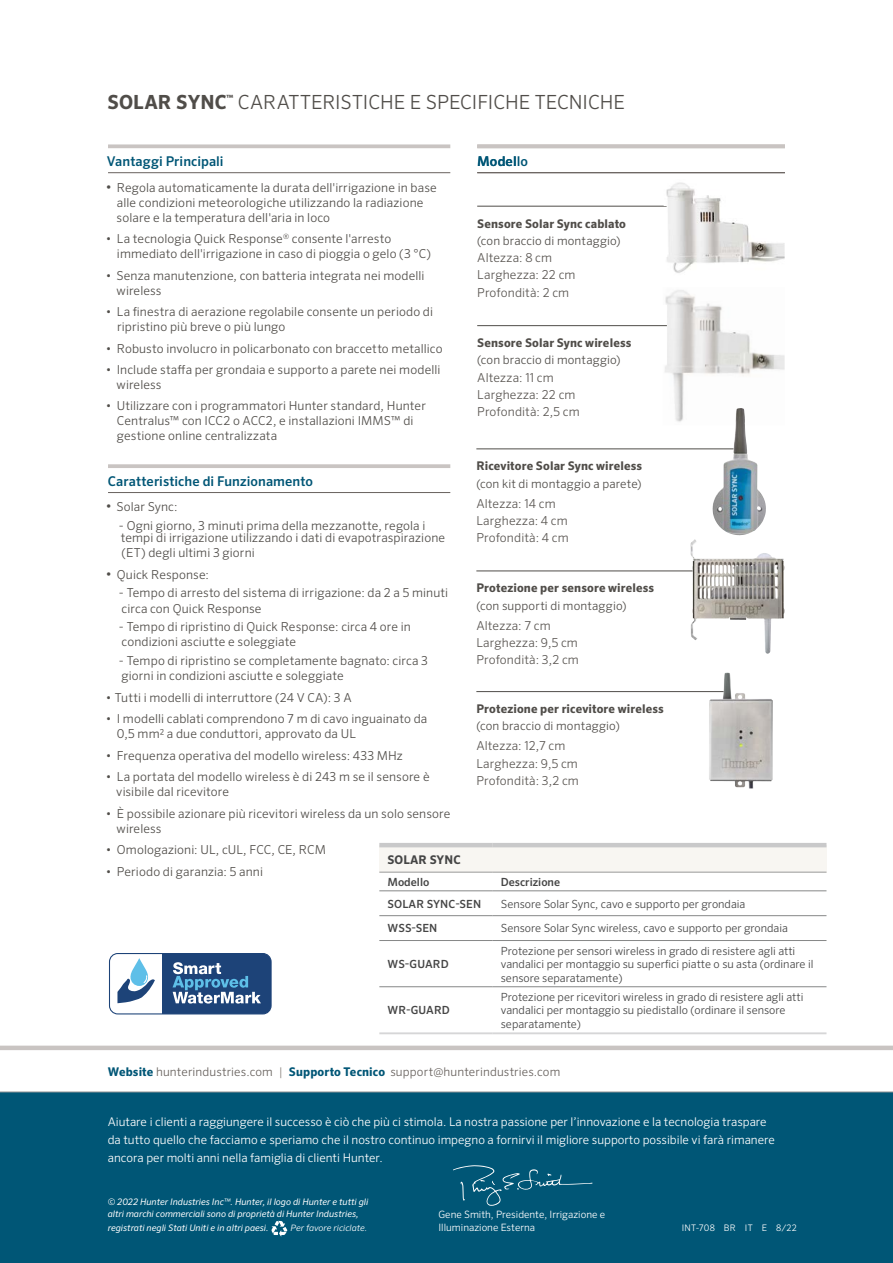
<style>
.page{position:relative;width:893px;height:1263px;background:#fff}
.page>*{position:absolute;margin:0;border:0;box-sizing:border-box;transform-origin:0 0}
.t1{font:300 19.5px "Sero Pro";color:#504d49}
.t2{font:700 19.5px "Sero Pro";letter-spacing:.005em;color:#504d49}
.t3{font:500 13.5px "Sero Pro";letter-spacing:.005em;color:#005676}
.t4{font:300 12.3px/15px "Sero Pro";letter-spacing:.01em;color:#504d49}
.t5{font:300 12.3px/17.2px "Sero Pro";letter-spacing:.01em;color:#5b5753}
.t6{font:300 12px/18px "Sero Pro";color:#fff}
.t7{font:700 12px "Sero Pro";letter-spacing:.015em;color:#504d49}
.t8{font:300 12px "Sero Pro";letter-spacing:.015em;color:#504d49}
.t9{font:300 12px "Sero Pro";letter-spacing:.01em;color:#68625e}
.t10{font:700 12px "Sero Pro";letter-spacing:.01em;color:#454545}
.t11{font:300 11.25px/13.5px "Sero Pro";color:#454545}
.t12{font:500 11.25px "Sero Pro";letter-spacing:.005em;color:#454545}
.t13{font:300 10.2px/12.1px "Sero Pro";color:#fff}
.t14{font:italic 9px/12px "Sero Pro";color:#fff}
.t15{font:300 9px "Sero Pro";letter-spacing:.025em;color:#fff}
.t16{font:italic 300 8.85px "Sero Pro";color:#fff}
.t17{font:700 8.55px "Sero Pro";color:#504d49}
.s1{font-size:14.25px}
.s2{font-weight:700;color:#005676}
.s3{color:#908a86}
.s4{font-weight:300}
.s5{font-size:9px}
</style>
<div class="page">
<hr style="left:0;top:1046px;width:893px;height:4px;background:#c9c4c2">
<div style="left:0;top:1092px;width:893px;height:171px;background:#005676"></div>
<hr style="left:0;top:1092px;width:893px;height:1px;background:#9b9b9c">
<svg style="left:453px;top:1165px;width:140px;height:41px"></svg>
<svg style="left:271px;top:1221px;width:16px;height:15px"></svg>
<hr style="left:477px;top:325px;width:205px;height:1px;background:#504d49">
<hr style="left:477px;top:206px;width:201px;height:1px;background:#504d49">
<hr style="left:476px;top:449px;width:264px;height:1px;background:#504d49">
<hr style="left:476px;top:571px;width:221px;height:1px;background:#504d49">
<hr style="left:476px;top:691px;width:253px;height:1px;background:#504d49">
<svg style="left:108px;top:144px;width:342px;height:4px"></svg>
<hr style="left:108px;top:172px;width:342px;height:1px;background:#68625e">
<svg style="left:108px;top:464px;width:342px;height:4px"></svg>
<hr style="left:108px;top:492px;width:342px;height:1px;background:#68625e">
<div style="left:379px;top:845px;width:447px;height:27px;background:#f8f6f2"></div>
<hr style="left:379px;top:843px;width:114px;height:4px;background:#c9c9ca">
<hr style="left:493px;top:843px;width:333px;height:4px;background:#c9c9ca">
<hr style="left:379px;top:872px;width:114px;height:1px;background:#9b9b9c">
<hr style="left:493px;top:872px;width:333px;height:1px;background:#9b9b9c">
<hr style="left:379px;top:890px;width:114px;height:1px;background:#868787">
<hr style="left:493px;top:890px;width:333px;height:1px;background:#868787">
<hr style="left:379px;top:915px;width:114px;height:1px;background:#868787">
<hr style="left:493px;top:915px;width:333px;height:1px;background:#868787">
<hr style="left:379px;top:940px;width:114px;height:1px;background:#868787">
<hr style="left:493px;top:940px;width:333px;height:1px;background:#868787">
<hr style="left:379px;top:986px;width:114px;height:1px;background:#868787">
<hr style="left:493px;top:986px;width:333px;height:1px;background:#868787">
<hr style="left:379px;top:1032px;width:114px;height:2px;background:#d6d6d7">
<hr style="left:493px;top:1032px;width:333px;height:2px;background:#d6d6d7">
<hr style="left:477px;top:144px;width:308px;height:4px;background:#c9c4c2">
<hr style="left:477px;top:172px;width:308px;height:1px;background:#68625e">
<img style="left:664px;top:182px;width:121px;height:91px">
<img style="left:663px;top:290px;width:122px;height:132px">
<img style="left:712px;top:408px;width:54px;height:127px">
<img style="left:690px;top:541px;width:74px;height:99px">
<img style="left:709px;top:672px;width:36px;height:115px">
<div style="left:109px;top:953px;width:163px;height:61px;border:1px solid #1d4378;border-radius:8px"></div>
<svg style="left:117px;top:958px;width:38px;height:45px"></svg>
<svg style="left:162px;top:953px;width:109px;height:61px;background:#3d628f"></svg>
<h1 class="t2" style="left:108px;top:90px;width:120px">SOLAR SYNC</h1>
<p class="t17" style="left:226px;top:93px;width:8px">™</p>
<h1 class="t1" style="left:238px;top:90px;width:389px">CARATTERISTICHE E SPECIFICHE TECNICHE</h1>
<p class="t3" style="left:107px;top:153px;width:118px">Vantaggi Principali</p>
<p class="t4" style="left:117px;top:180px;width:322px;text-indent:-11px"><span class="s1">•</span> Regola automaticamente la durata dell'irrigazione in base alle condizioni meteorologiche utilizzando la radiazione solare e la temperatura dell'aria in loco</p>
<p class="t4" style="left:117px;top:231px;width:316px;text-indent:-11px">• La tecnologia Quick Response<sup>®</sup> consente l'arresto immediato dell'irrigazione in caso di pioggia o gelo (3 °C)</p>
<p class="t4" style="left:117px;top:268px;width:310px;text-indent:-11px">• Senza manutenzione, con batteria integrata nei modelli wireless</p>
<p class="t4" style="left:117px;top:304px;width:318px;text-indent:-11px">• La finestra di aerazione regolabile consente un periodo di ripristino più breve o più lungo</p>
<p class="t4" style="left:106px;top:341px;width:338px">• Robusto involucro in policarbonato con braccetto metallico</p>
<p class="t4" style="left:117px;top:362px;width:325px;text-indent:-11px">• Include staffa per grondaia e supporto a parete nei modelli wireless</p>
<p class="t4" style="left:117px;top:398px;width:310px;text-indent:-11px">• Utilizzare con i programmatori Hunter standard, Hunter<br>Centralus™ con ICC2 o ACC2, e installazioni IMMS™ di gestione online centralizzata</p>
<p class="t3" style="left:108px;top:473px;width:207px">Caratteristiche di Funzionamento</p>
<p class="t4" style="left:106px;top:499px;width:74px"><span class="s1">•</span> Solar Sync:</p>
<p class="t4" style="left:119px;top:519px;width:328px;line-height:12px">- Ogni giorno, 3 minuti prima della mezzanotte, regola i tempi di irrigazione utilizzando i dati di evapotraspirazione</p>
<p class="t4" style="left:121px;top:545px;width:135px">(ET) degli ultimi 3 giorni</p>
<p class="t4" style="left:106px;top:567px;width:105px"><span class="s1">•</span> Quick Response:</p>
<p class="t4" style="left:119px;top:585px;width:331px">- Tempo di arresto del sistema di irrigazione: da 2 a 5 minuti circa con Quick Response</p>
<p class="t4" style="left:119px;top:619px;width:293px">- Tempo di ripristino di Quick Response: circa 4 ore in condizioni asciutte e soleggiate</p>
<p class="t4" style="left:119px;top:653px;width:310px">- Tempo di ripristino se completamente bagnato: circa 3 giorni in condizioni asciutte e soleggiate</p>
<p class="t4" style="left:106px;top:690px;width:247px">• Tutti i modelli di interruttore (24 V CA): 3 A</p>
<p class="t4" style="left:117px;top:711px;width:312px;text-indent:-11px">• I modelli cablati comprendono 7 m di cavo inguainato da<br>0,5 mm2 a due conduttori, approvato da UL</p>
<p class="t4" style="left:106px;top:748px;width:299px">• Frequenza operativa del modello wireless: 433 MHz</p>
<p class="t4" style="left:116px;top:769px;width:315px;text-indent:-10px">• La portata del modello wireless è di 243 m se il sensore è visibile dal ricevitore</p>
<p class="t4" style="left:117px;top:806px;width:335px;text-indent:-11px">• È possibile azionare più ricevitori wireless da un solo sensore wireless</p>
<p class="t4" style="left:106px;top:842px;width:222px">• Omologazioni: UL, cUL, FCC, CE, RCM</p>
<p class="t4" style="left:106px;top:864px;width:159px">• Periodo di garanzia: 5 anni</p>
<p class="t3" style="left:477px;top:153px;width:52px">Modello</p>
<p class="t7" style="left:477px;top:216px;width:150px">Sensore Solar Sync cablato</p>
<p class="t8" style="left:477px;top:234px;width:145px">(con braccio di montaggio)</p>
<p class="t5" style="left:477px;top:249px;width:100px">Altezza: 8 cm<br>Larghezza: 22 cm<br>Profondità: 2 cm</p>
<p class="t7" style="left:477px;top:336px;width:156px">Sensore Solar Sync wireless</p>
<p class="t8" style="left:477px;top:353px;width:145px">(con braccio di montaggio)</p>
<p class="t5" style="left:477px;top:369px;width:104px">Altezza: 11 cm<br>Larghezza: 22 cm<br>Profondità: 2,5 cm</p>
<p class="t7" style="left:476px;top:459px;width:167px">Ricevitore Solar Sync wireless</p>
<p class="t8" style="left:476px;top:476px;width:167px">(con kit di montaggio a parete)</p>
<p class="t5" style="left:476px;top:494px;width:94px">Altezza: 14 cm<br>Larghezza: 4 cm<br>Profondità: 4 cm</p>
<p class="t7" style="left:476px;top:581px;width:179px">Protezione per sensore wireless</p>
<p class="t8" style="left:476px;top:598px;width:152px">(con supporti di montaggio)</p>
<p class="t5" style="left:476px;top:616px;width:104px">Altezza: 7 cm<br>Larghezza: 9,5 cm<br>Profondità: 3,2 cm</p>
<p class="t7" style="left:476px;top:701px;width:189px">Protezione per ricevitore wireless</p>
<p class="t8" style="left:476px;top:719px;width:145px">(con braccio di montaggio)</p>
<p class="t5" style="left:476px;top:737px;width:104px">Altezza: 12,7 cm<br>Larghezza: 9,5 cm<br>Profondità: 3,2 cm</p>
<p class="t10" style="left:387px;top:853px;width:75px">SOLAR SYNC</p>
<p class="t12" style="left:387px;top:875px;width:43px">Modello</p>
<p class="t12" style="left:501px;top:875px;width:61px">Descrizione</p>
<p class="t12" style="left:387px;top:897px;width:95px">SOLAR SYNC-SEN</p>
<p class="t11" style="left:501px;top:897px;width:246px">Sensore Solar Sync, cavo e supporto per grondaia</p>
<p class="t12" style="left:387px;top:922px;width:51px">WSS-SEN</p>
<p class="t11" style="left:501px;top:922px;width:289px">Sensore Solar Sync wireless, cavo e supporto per grondaia</p>
<p class="t12" style="left:387px;top:957px;width:63px">WS-GUARD</p>
<p class="t11" style="left:501px;top:944px;width:314px">Protezione per sensori wireless in grado di resistere agli atti vandalici per montaggio su superfici piatte o su asta (ordinare il sensore separatamente)</p>
<p class="t12" style="left:387px;top:1003px;width:64px">WR-GUARD</p>
<p class="t11" style="left:501px;top:990px;width:304px">Protezione per ricevitori wireless in grado di resistere agli atti vandalici per montaggio su piedistallo (ordinare il sensore separatamente)</p>
<p class="t9" style="left:108px;top:1065px;width:454px"><span class="s2">Website</span> hunterindustries.com <span class="s3">|</span> <span class="s2">Supporto Tecnico</span> support@hunterindustries.com</p>
<p class="t6" style="left:108px;top:1112px;width:669px">Aiutare i clienti a raggiungere il successo è ciò che più ci stimola. La nostra passione per l’innovazione e la tecnologia traspare da tutto quello che facciamo e speriamo che il nostro continuo impegno a fornirvi il migliore supporto possibile vi farà rimanere ancora per molti anni nella famiglia di clienti Hunter.</p>
<p class="t14" style="left:108px;top:1196px;width:262px">© 2022 Hunter Industries Inc<span class="s4">™</span>. Hunter, il logo di Hunter e tutti gli altri marchi commerciali sono di proprietà di Hunter Industries,</p>
<p class="t14" style="left:108px;top:1222px;width:163px">registrati negli Stati Uniti e in altri paesi.</p>
<p class="t16" style="left:291px;top:1222px;width:78px">Per favore riciclate<span class="s5">.</span></p>
<p class="t13" style="left:438px;top:1209px;width:168px">Gene Smith, Presidente, Irrigazione e<br>Illuminazione Esterna</p>
<p class="t15" style="left:682px;top:1222px;width:117px">INT-708 BR IT E 8/22</p>
</div>
